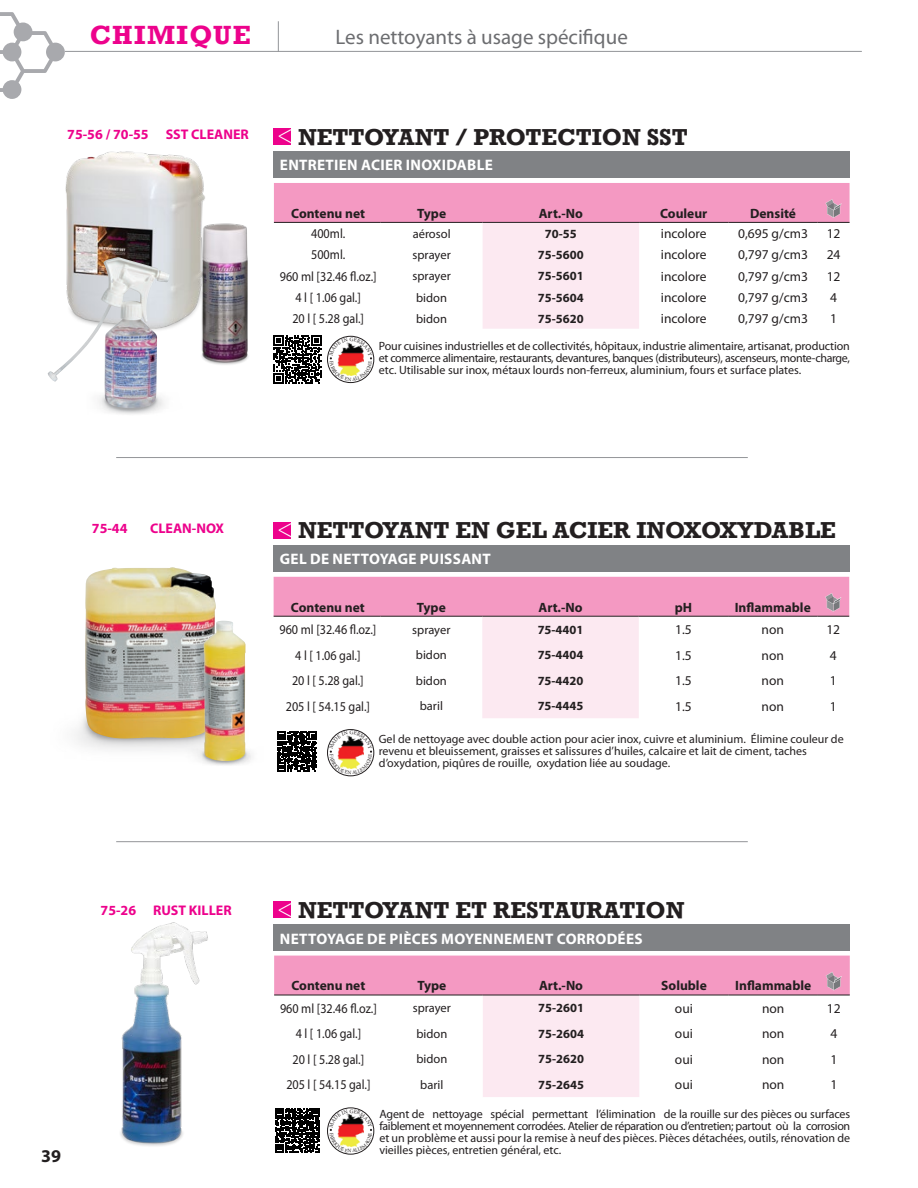
<style>
.page{position:relative;width:918px;height:1188px;background:#fff}
.page>*{position:absolute;margin:0;border:0;box-sizing:border-box;transform-origin:0 0}
.hoofdstukken-machine{font:700 27px "Rockwell";letter-spacing:.05em;color:#ed028c}
.Body{font:300 27px "Myriad Pro";color:#fff}
.Titel{font:700 23.7px "Rockwell";color:#231f20}
.hfst_-_onderverdelin{font:21px "Myriad Pro";color:#6c6d70}
.t1{font:700 18px "Myriad Pro";color:#231f20}
.Subtitel{font:700 15.15px "Myriad Pro";letter-spacing:.02em;color:#fff}
.t2{font:700 13.95px "Myriad Pro";color:#ed028c}
.t3{font:13.5px "Myriad Pro";color:#231f20;scale:.9 1}
.t4{font:13.5px "Myriad Pro";color:#231f20}
.t5{font:700 13.5px "Myriad Pro";color:#231f20}
.t6{font:700 12.45px "Myriad Pro";color:#231f20}
.t7{font:12.45px "Myriad Pro";color:#231f20}
.t8{font:12px/12px "Myriad Pro";color:#231f20;text-align:justify}
</style>
<div class="page">
<hr style="left:65px;top:51px;width:797px;height:1px;background:#939598">
<hr style="left:278px;top:21px;width:1px;height:31px;background:#939598">
<svg style="left:0;top:12px;width:65px;height:87px"></svg>
<hr style="left:116px;top:457px;width:632px;height:1px;background:#939598">
<hr style="left:116px;top:841px;width:632px;height:1px;background:#939598">
<div style="left:327px;top:336px;width:47px;height:47px;border:1px solid #231f20;border-radius:50%"></div>
<img style="left:85px;top:567px;width:131px;height:171px">
<img style="left:175px;top:740px;width:82px;height:26px">
<img style="left:204px;top:621px;width:42px;height:140px">
<div style="left:327px;top:729px;width:47px;height:47px;border:1px solid #231f20;border-radius:50%"></div>
<div style="left:327px;top:1108px;width:47px;height:47px;border:1px solid #231f20;border-radius:50%"></div>
<div style="left:274px;top:151px;width:576px;height:27px;background:#808285"></div>
<div style="left:274px;top:545px;width:576px;height:26px;background:#808285"></div>
<div style="left:274px;top:128px;width:17px;height:17px;background:#ed028c"></div>
<div style="left:274px;top:522px;width:17px;height:16px;background:#ed028c"></div>
<div style="left:274px;top:925px;width:576px;height:26px;background:#808285"></div>
<div style="left:274px;top:902px;width:17px;height:16px;background:#ed028c"></div>
<svg style="left:274px;top:183px;width:576px;height:146px"></svg>
<svg style="left:274px;top:335px;width:48px;height:48px"></svg>
<svg style="left:274px;top:577px;width:575px;height:141px"></svg>
<svg style="left:277px;top:732px;width:40px;height:39px"></svg>
<svg style="left:274px;top:956px;width:576px;height:141px"></svg>
<svg style="left:275px;top:1152px;width:45px;height:1px"></svg>
<svg style="left:275px;top:1108px;width:45px;height:44px"></svg>
<img style="left:65px;top:151px;width:140px;height:179px">
<img style="left:102px;top:396px;width:62px;height:18px">
<img style="left:47px;top:257px;width:110px;height:151px">
<img style="left:187px;top:221px;width:62px;height:144px">
<img style="left:120px;top:922px;width:88px;height:224px">
<svg style="left:329px;top:337px;width:43px;height:44px"></svg>
<svg style="left:329px;top:731px;width:43px;height:43px"></svg>
<svg style="left:329px;top:1109px;width:43px;height:44px"></svg>
<p class="hoofdstukken-machine" style="left:90px;top:19px;width:162px">CHIMIQUE</p>
<p class="hfst_-_onderverdelin" style="left:336px;top:24px;width:294px">Les nettoyants à usage spécifique</p>
<p class="t2" style="left:67px;top:125px;width:183px">75-56 / 70-55 SST CLEANER</p>
<p class="Titel" style="left:298px;top:122px;width:391px">NETTOYANT / PROTECTION SST</p>
<p class="Body" style="left:293px;top:153px;width:18px;rotate:-180deg">&gt;</p>
<p class="Subtitel" style="left:280px;top:155px;width:215px">ENTRETIEN ACIER INOXIDABLE</p>
<p class="t5" style="left:291px;top:205px;width:75px">Contenu net</p>
<p class="t5" style="left:417px;top:205px;width:30px">Type</p>
<p class="t5" style="left:539px;top:205px;width:45px">Art.-No</p>
<p class="t5" style="left:660px;top:205px;width:49px">Couleur</p>
<p class="t5" style="left:750px;top:205px;width:48px">Densité</p>
<p class="t3" style="left:311px;top:225px;width:39px">400ml.</p>
<p class="t7" style="left:413px;top:226px;width:39px">aérosol</p>
<p class="t6" style="left:545px;top:225px;width:33px">70-55</p>
<p class="t4" style="left:661px;top:225px;width:47px">incolore</p>
<p class="t4" style="left:738px;top:225px;width:71px">0,695 g/cm3</p>
<p class="t4" style="left:827px;top:225px;width:15px">12</p>
<p class="t3" style="left:311px;top:247px;width:39px">500ml.</p>
<p class="t7" style="left:413px;top:247px;width:40px">sprayer</p>
<p class="t6" style="left:538px;top:247px;width:47px">75-5600</p>
<p class="t4" style="left:661px;top:247px;width:47px">incolore</p>
<p class="t4" style="left:738px;top:247px;width:71px">0,797 g/cm3</p>
<p class="t4" style="left:827px;top:247px;width:15px">24</p>
<p class="t3" style="left:280px;top:268px;width:109px">960 ml [32.46 fl.oz.]</p>
<p class="t7" style="left:413px;top:268px;width:40px">sprayer</p>
<p class="t6" style="left:538px;top:268px;width:47px">75-5601</p>
<p class="t4" style="left:661px;top:268px;width:47px">incolore</p>
<p class="t4" style="left:738px;top:268px;width:71px">0,797 g/cm3</p>
<p class="t4" style="left:827px;top:268px;width:15px">12</p>
<p class="t3" style="left:296px;top:289px;width:74px">4 l [ 1.06 gal.]</p>
<p class="t7" style="left:416px;top:290px;width:32px">bidon</p>
<p class="t6" style="left:538px;top:289px;width:47px">75-5604</p>
<p class="t4" style="left:661px;top:289px;width:47px">incolore</p>
<p class="t4" style="left:738px;top:289px;width:71px">0,797 g/cm3</p>
<p class="t4" style="left:830px;top:289px;width:8px">4</p>
<p class="t3" style="left:292px;top:310px;width:81px">20 l [ 5.28 gal.]</p>
<p class="t7" style="left:416px;top:311px;width:32px">bidon</p>
<p class="t6" style="left:538px;top:310px;width:47px">75-5620</p>
<p class="t4" style="left:661px;top:310px;width:47px">incolore</p>
<p class="t4" style="left:738px;top:310px;width:71px">0,797 g/cm3</p>
<p class="t4" style="left:830px;top:310px;width:8px">1</p>
<p class="t8" style="left:379px;top:340px;width:473px">Pour cuisines industrielles et de collectivités, hôpitaux, industrie alimentaire, artisanat, production et commerce alimentaire, restaurants, devantures, banques (distributeurs), ascenseurs, monte-charge, etc. Utilisable sur inox, métaux lourds non-ferreux, aluminium, fours et surface plates.</p>
<p class="t2" style="left:92px;top:519px;width:37px">75-44</p>
<p class="t2" style="left:150px;top:519px;width:76px">CLEAN-NOX</p>
<p class="Titel" style="left:298px;top:516px;width:540px">NETTOYANT EN GEL ACIER INOXOXYDABLE</p>
<p class="Body" style="left:293px;top:547px;width:18px;rotate:-180deg">&gt;</p>
<p class="Subtitel" style="left:280px;top:549px;width:212px">GEL DE NETTOYAGE PUISSANT</p>
<p class="t5" style="left:291px;top:598px;width:75px">Contenu net</p>
<p class="t5" style="left:417px;top:598px;width:30px">Type</p>
<p class="t5" style="left:539px;top:598px;width:45px">Art.-No</p>
<p class="t5" style="left:675px;top:598px;width:19px">pH</p>
<p class="t5" style="left:735px;top:598px;width:78px">Inflammable</p>
<p class="t3" style="left:280px;top:621px;width:109px">960 ml [32.46 fl.oz.]</p>
<p class="t7" style="left:412px;top:622px;width:40px">sprayer</p>
<p class="t6" style="left:538px;top:621px;width:47px">75-4401</p>
<p class="t4" style="left:675px;top:621px;width:18px">1.5</p>
<p class="t4" style="left:762px;top:621px;width:24px">non</p>
<p class="t4" style="left:826px;top:621px;width:15px">12</p>
<p class="t3" style="left:295px;top:647px;width:74px">4 l [ 1.06 gal.]</p>
<p class="t7" style="left:416px;top:647px;width:32px">bidon</p>
<p class="t6" style="left:538px;top:647px;width:47px">75-4404</p>
<p class="t4" style="left:675px;top:647px;width:18px">1.5</p>
<p class="t4" style="left:762px;top:647px;width:24px">non</p>
<p class="t4" style="left:830px;top:647px;width:8px">4</p>
<p class="t3" style="left:292px;top:672px;width:81px">20 l [ 5.28 gal.]</p>
<p class="t7" style="left:416px;top:673px;width:32px">bidon</p>
<p class="t6" style="left:538px;top:672px;width:47px">75-4420</p>
<p class="t4" style="left:675px;top:672px;width:18px">1.5</p>
<p class="t4" style="left:762px;top:672px;width:24px">non</p>
<p class="t4" style="left:830px;top:672px;width:8px">1</p>
<p class="t3" style="left:286px;top:698px;width:95px">205 l [ 54.15 gal.]</p>
<p class="t7" style="left:420px;top:698px;width:25px">baril</p>
<p class="t6" style="left:538px;top:698px;width:47px">75-4445</p>
<p class="t4" style="left:675px;top:698px;width:18px">1.5</p>
<p class="t4" style="left:762px;top:698px;width:24px">non</p>
<p class="t4" style="left:830px;top:698px;width:8px">1</p>
<p class="t8" style="left:379px;top:732px;width:466px">Gel de nettoyage avec double action pour acier inox, cuivre et aluminium. Élimine couleur de revenu et bleuissement, graisses et salissures d’huiles, calcaire et lait de ciment, taches</p>
<p class="t8" style="left:379px;top:756px;width:293px">d’oxydation, piqûres de rouille, oxydation liée au soudage.</p>
<p class="t2" style="left:101px;top:901px;width:133px">75-26 RUST KILLER</p>
<p class="t1" style="left:41px;top:1145px;width:21px">39</p>
<p class="Titel" style="left:298px;top:896px;width:388px">NETTOYANT ET RESTAURATION</p>
<p class="Body" style="left:293px;top:927px;width:18px;rotate:-180deg">&gt;</p>
<p class="Subtitel" style="left:280px;top:929px;width:364px">NETTOYAGE DE PIÈCES MOYENNEMENT CORRODÉES</p>
<p class="t5" style="left:291px;top:977px;width:75px">Contenu net</p>
<p class="t5" style="left:417px;top:977px;width:30px">Type</p>
<p class="t5" style="left:539px;top:977px;width:45px">Art.-No</p>
<p class="t5" style="left:661px;top:977px;width:47px">Soluble</p>
<p class="t5" style="left:735px;top:977px;width:78px">Inflammable</p>
<p class="t3" style="left:280px;top:1000px;width:109px">960 ml [32.46 fl.oz.]</p>
<p class="t7" style="left:413px;top:1001px;width:40px">sprayer</p>
<p class="t6" style="left:538px;top:1000px;width:47px">75-2601</p>
<p class="t4" style="left:675px;top:1000px;width:20px">oui</p>
<p class="t4" style="left:762px;top:1000px;width:24px">non</p>
<p class="t4" style="left:827px;top:1000px;width:15px">12</p>
<p class="t3" style="left:296px;top:1025px;width:74px">4 l [ 1.06 gal.]</p>
<p class="t7" style="left:416px;top:1026px;width:32px">bidon</p>
<p class="t6" style="left:538px;top:1026px;width:47px">75-2604</p>
<p class="t4" style="left:675px;top:1025px;width:20px">oui</p>
<p class="t4" style="left:762px;top:1025px;width:24px">non</p>
<p class="t4" style="left:830px;top:1025px;width:8px">4</p>
<p class="t3" style="left:293px;top:1051px;width:81px">20 l [ 5.28 gal.]</p>
<p class="t7" style="left:416px;top:1052px;width:32px">bidon</p>
<p class="t6" style="left:538px;top:1051px;width:47px">75-2620</p>
<p class="t4" style="left:675px;top:1051px;width:20px">oui</p>
<p class="t4" style="left:762px;top:1051px;width:24px">non</p>
<p class="t4" style="left:830px;top:1051px;width:8px">1</p>
<p class="t3" style="left:286px;top:1077px;width:95px">205 l [ 54.15 gal.]</p>
<p class="t7" style="left:420px;top:1077px;width:25px">baril</p>
<p class="t6" style="left:538px;top:1077px;width:47px">75-2645</p>
<p class="t4" style="left:675px;top:1077px;width:20px">oui</p>
<p class="t4" style="left:762px;top:1077px;width:24px">non</p>
<p class="t4" style="left:830px;top:1077px;width:8px">1</p>
<p class="t8" style="left:379px;top:1108px;width:472px">Agent de nettoyage spécial permettant l’élimination de la rouille sur des pièces ou surfaces faiblement et moyennement corrodées. Atelier de réparation ou d’entretien; partout où la corrosion et un problème et aussi pour la remise à neuf des pièces. Pièces détachées, outils, rénovation de vieilles pièces, entretien général, etc.</p>
</div>
